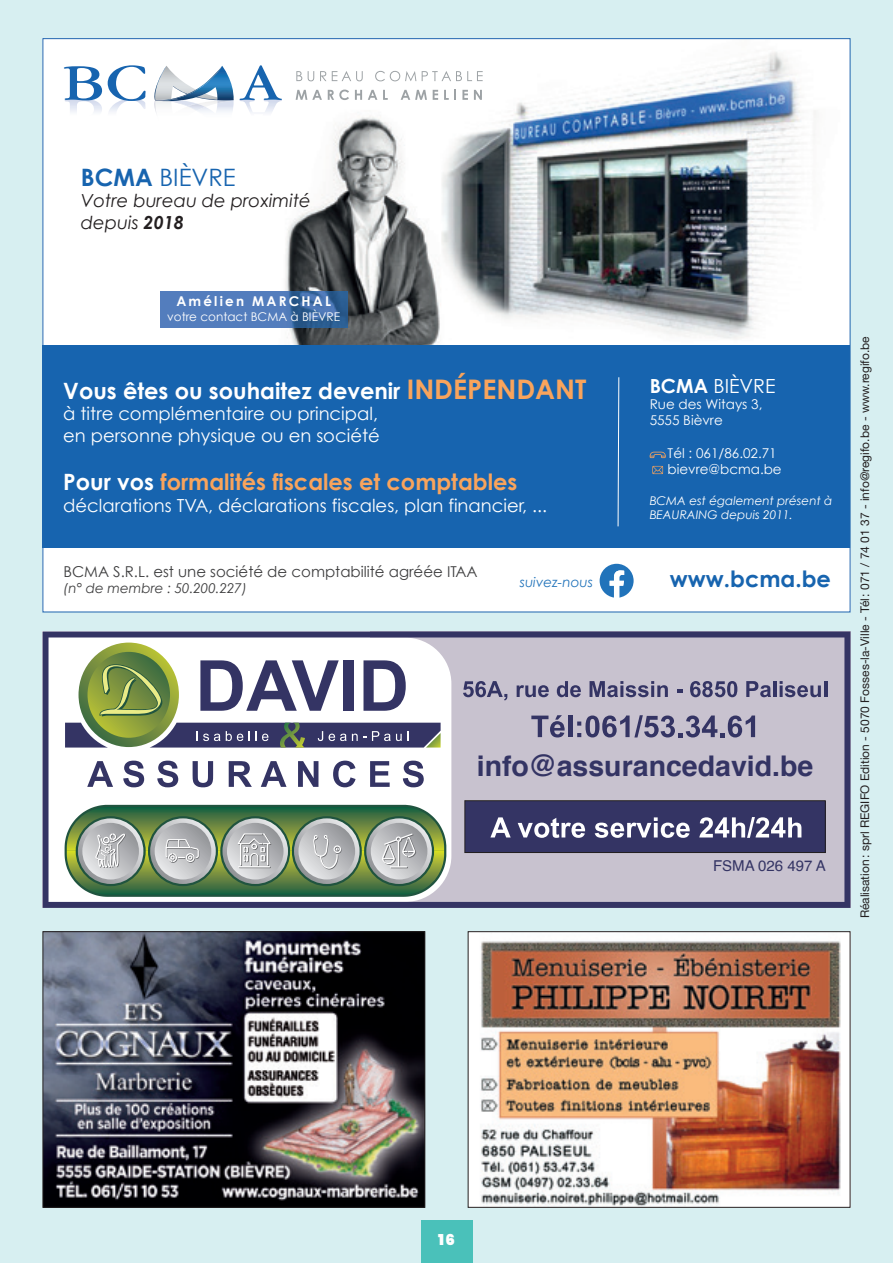
<style>
.page{position:relative;width:893px;height:1263px;background:#d7eff1}
.page>*{position:absolute;margin:0;border:0;box-sizing:border-box;transform-origin:0 0}
.t1{font:700 28.5px "Helvetica";color:#343464}
.t2{font:24px "Century Gothic";color:#1764af}
.t3{font:700 22.5px "Century Gothic";color:#fff}
.t4{font:700 22.5px "Century Gothic";color:#f9a45c}
.t5{font:700 22.5px "Century Gothic";color:#1764af}
.t6{font:19.5px "Century Gothic";color:#fff}
.t7{font:18px/21.6px "Century Gothic";color:#fff}
.t8{font:italic 18px/21.6px "Century Gothic";color:#231f20}
.t9{font:15px "Century Gothic";color:#3e3e3f}
.t10{font:15px "Helvetica";color:#343464}
.t11{font:900 15px "Poppins";color:#fff}
.t12{font:13.5px/16.2px "Century Gothic";color:#fff}
.t13{font:italic 13.5px "Century Gothic";color:#3e3e3f}
.t14{font:700 13.5px "Century Gothic";letter-spacing:.165em;color:#fff}
.t15{font:italic 13.5px "Century Gothic";color:#2173ba}
.t16{font:12px "Helvetica Neue LT Std";color:#231f20}
.t17{font:italic 12px/14.4px "Century Gothic";color:#fff}
.t18{font:12px "Century Gothic";color:#fff}
.s1{font-weight:700}
.s2{font-size:27px;color:#f9a45c}
.s3{color:#fff}
</style>
<div class="page">
<div style="left:421px;top:1220px;width:51px;height:43px;background:#4ac1ba"></div>
<img style="left:45px;top:933px;width:378px;height:273px">
<div style="left:43px;top:931px;width:382px;height:277px;border:1px solid #231f20"></div>
<div style="left:43px;top:39px;width:807px;height:573px;background:#fff"></div>
<img style="left:129px;top:52px;width:719px;height:294px">
<div style="left:43px;top:346px;width:807px;height:202px;background:#1764af"></div>
<svg style="left:600px;top:564px;width:34px;height:34px"></svg>
<img style="left:160px;top:291px;width:187px;height:37px">
<svg style="left:617px;top:377px;width:3px;height:150px"></svg>
<svg style="left:650px;top:452px;width:16px;height:6px"></svg>
<svg style="left:652px;top:466px;width:11px;height:8px"></svg>
<img style="left:64px;top:100px;width:38px;height:12px">
<img style="left:109px;top:101px;width:37px;height:33px">
<img style="left:240px;top:107px;width:42px;height:27px">
<svg style="left:64px;top:66px;width:38px;height:34px"></svg>
<svg style="left:108px;top:65px;width:38px;height:36px"></svg>
<img style="left:166px;top:107px;width:5px;height:28px">
<img style="left:171px;top:111px;width:63px;height:24px">
<img style="left:222px;top:107px;width:12px;height:4px">
<img style="left:154px;top:107px;width:12px;height:28px">
<img style="left:170px;top:107px;width:52px;height:27px">
<img style="left:170px;top:107px;width:27px;height:4px">
<svg style="left:154px;top:65px;width:128px;height:42px"></svg>
<svg style="left:296px;top:71px;width:6px;height:10px"></svg>
<svg style="left:308px;top:71px;width:6px;height:10px"></svg>
<svg style="left:320px;top:71px;width:6px;height:10px"></svg>
<svg style="left:332px;top:71px;width:31px;height:10px"></svg>
<svg style="left:375px;top:71px;width:41px;height:10px"></svg>
<svg style="left:422px;top:71px;width:61px;height:10px"></svg>
<svg style="left:296px;top:90px;width:26px;height:10px"></svg>
<svg style="left:328px;top:90px;width:21px;height:10px"></svg>
<svg style="left:355px;top:90px;width:7px;height:10px"></svg>
<svg style="left:368px;top:90px;width:9px;height:10px"></svg>
<svg style="left:383px;top:90px;width:5px;height:10px"></svg>
<svg style="left:401px;top:90px;width:26px;height:10px"></svg>
<svg style="left:433px;top:90px;width:5px;height:10px"></svg>
<svg style="left:444px;top:90px;width:12px;height:10px"></svg>
<svg style="left:462px;top:90px;width:6px;height:10px"></svg>
<svg style="left:474px;top:90px;width:8px;height:10px"></svg>
<svg style="left:43px;top:631px;width:807px;height:277px;background:#a7aab2"></svg>
<img style="left:470px;top:933px;width:378px;height:273px">
<div style="left:468px;top:931px;width:382px;height:277px;border:1px solid #231f20"></div>
<h2 class="t2" style="left:81px;top:162px;width:156px"><span class="s1">BCMA</span> BIÈVRE</h2>
<p class="t8" style="left:81px;top:190px;width:232px">Votre bureau de proximité depuis <span class="s1">2018</span></p>
<p class="t14" style="left:176px;top:293px;width:156px">Amélien MARCHAL</p>
<p class="t18" style="left:167px;top:309px;width:175px">votre contact BCMA à BIÈVRE</p>
<p class="t3" style="left:63px;top:376px;width:525px">Vous êtes ou souhaitez devenir <span class="s2">INDÉPENDANT</span></p>
<p class="t7" style="left:63px;top:403px;width:318px">à titre complémentaire ou principal, en personne physique ou en société</p>
<p class="t4" style="left:63px;top:468px;width:456px"><span class="s3">Pour vos</span> formalités fiscales et comptables</p>
<p class="t7" style="left:63px;top:494px;width:485px">déclarations TVA, déclarations fiscales, plan financier, ...</p>
<p class="t9" style="left:63px;top:562px;width:416px">BCMA S.R.L. est une société de comptabilité agréée ITAA</p>
<p class="t13" style="left:63px;top:580px;width:185px">(n° de membre : 50.200.227)</p>
<p class="t15" style="left:520px;top:574px;width:75px">suivez-nous</p>
<p class="t6" style="left:650px;top:374px;width:127px"><span class="s1">BCMA</span> BIÈVRE</p>
<p class="t12" style="left:650px;top:396px;width:114px">Rue des Witays 3,<br>5555 Bièvre</p>
<p class="t12" style="left:668px;top:445px;width:116px">Tél : 061/86.02.71 bievre@bcma.be</p>
<p class="t17" style="left:650px;top:493px;width:184px">BCMA est également présent à<br>BEAURAING depuis 2011.</p>
<p class="t5" style="left:670px;top:565px;width:162px">www.bcma.be</p>
<h1 class="t1" style="left:477px;top:743px;width:338px">info@assurancedavid.be</h1>
<p class="t10" style="left:713px;top:855px;width:114px">FSMA 026 497 A</p>
<p class="t16" style="left:858px;top:918px;width:583px;rotate:-90deg">Réalisation : sprl REGIFO Edition - 5070 Fosses-la-Ville - Tél : 071 / 74 01 37 - info@regifo.be - www.regifo.be</p>
<p class="t11" style="left:438px;top:1231px;width:18px">16</p>
</div>
